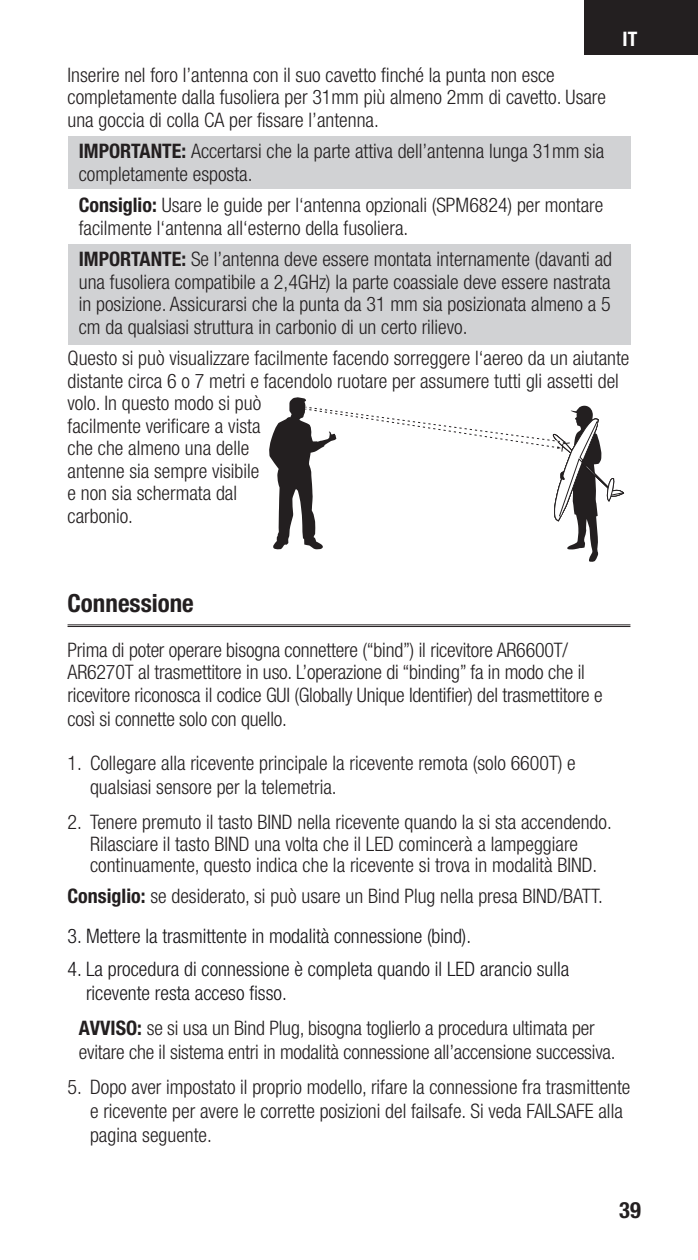
<style>
.page{position:relative;width:698px;height:1260px;background:#fff}
.page>*{position:absolute;margin:0;border:0;box-sizing:border-box;transform-origin:0 0}
.t1{font:700 condensed 25px "Helvetica Neue LT Std";color:#231f20}
.t2{font:700 condensed 22.5px "Helvetica Neue LT Std";color:#231f20}
.t3{font:300 condensed 20px/22.5px "Helvetica Neue LT Std";color:#231f20}
.t4{font:300 condensed 20px/24px "Helvetica Neue LT Std";color:#171518}
.t5{font:700 condensed 20px "Helvetica Neue LT Std";color:#fff}
.s1{font-weight:700}
</style>
<div class="page">
<div style="left:584px;top:0;width:114px;height:55px;background:#231f20"></div>
<div style="left:68px;top:136px;width:562px;height:53px;background:#d1d2d4"></div>
<div style="left:68px;top:244px;width:562px;height:101px;background:#d1d2d4"></div>
<hr style="left:68px;top:624px;width:562px;height:1px;background:#231f20">
<hr style="left:68px;top:626px;width:562px;height:1px;background:#231f20">
<svg style="left:269px;top:397px;width:354px;height:165px"></svg>
<p class="t5" style="left:622px;top:27px;width:16px">IT</p>
<p class="t3" style="left:68px;top:63px;width:540px">Inserire nel foro l’antenna con il suo cavetto finché la punta non esce completamente dalla fusoliera per 31mm più almeno 2mm di cavetto. Usare una goccia di colla CA per fissare l’antenna.</p>
<p class="t3" style="left:79px;top:140px;width:527px"><span class="s1">IMPORTANTE:</span> Accertarsi che la parte attiva dell’antenna lunga 31mm sia completamente esposta.</p>
<p class="t3" style="left:79px;top:194px;width:526px"><span class="s1">Consiglio:</span> Usare le guide per l‘antenna opzionali (SPM6824) per montare facilmente l‘antenna all‘esterno della fusoliera.</p>
<p class="t3" style="left:79px;top:248px;width:535px;text-align:justify"><span class="s1">IMPORTANTE:</span> Se l’antenna deve essere montata internamente (davanti ad una fusoliera compatibile a 2,4GHz) la parte coassiale deve essere nastrata in posizione. Assicurarsi che la punta da 31 mm sia posizionata almeno a 5 cm da qualsiasi struttura in carbonio di un certo rilievo.</p>
<p class="t3" style="left:68px;top:347px;width:563px">Questo si può visualizzare facilmente facendo sorreggere l‘aereo da un aiutante distante circa 6 o 7 metri e facendolo ruotare per assumere tutti gli assetti del volo. In questo modo si può<br>facilmente verificare a vista<br>che che almeno una delle<br>antenne sia sempre visibile<br>e non sia schermata dal<br>carbonio.</p>
<p class="t1" style="left:68px;top:588px;width:128px">Connessione</p>
<p class="t3" style="left:68px;top:638px;width:536px">Prima di poter operare bisogna connettere (“bind”) il ricevitore AR6600T/ AR6270T al trasmettitore in uso. L’operazione di “binding” fa in modo che il ricevitore riconosca il codice GUI (Globally Unique Identifier) del trasmettitore e così si connette solo con quello.</p>
<p class="t3" style="left:90px;top:751px;width:487px;line-height:24px;text-indent:-22px">1. Collegare alla ricevente principale la ricevente remota (solo 6600T) e qualsiasi sensore per la telemetria.</p>
<p class="t3" style="left:68px;top:811px;width:545px;line-height:21.2px;text-align:center">2. Tenere premuto il tasto BIND nella ricevente quando la si sta accendendo.<br>Rilasciare il tasto BIND una volta che il LED comincerà a lampeggiare continuamente, questo indica che la ricevente si trova in modalità BIND.</p>
<p class="t3" style="left:68px;top:885px;width:536px"><span class="s1">Consiglio:</span> se desiderato, si può usare un Bind Plug nella presa BIND/BATT.</p>
<p class="t4" style="left:68px;top:924px;width:405px">3. Mettere la trasmittente in modalità connessione (bind).</p>
<p class="t4" style="left:86px;top:957px;width:484px;text-indent:-18px">4. La procedura di connessione è completa quando il LED arancio sulla ricevente resta acceso fisso.</p>
<p class="t3" style="left:79px;top:1016px;width:538px;line-height:24px"><span class="s1">AVVISO:</span> se si usa un Bind Plug, bisogna toglierlo a procedura ultimata per evitare che il sistema entri in modalità connessione all’accensione successiva.</p>
<p class="t3" style="left:90px;top:1075px;width:541px;line-height:24px;text-indent:-22px">5. Dopo aver impostato il proprio modello, rifare la connessione fra trasmittente e ricevente per avere le corrette posizioni del failsafe. Si veda FAILSAFE alla pagina seguente.</p>
<p class="t2" style="left:619px;top:1196px;width:23px">39</p>
</div>
